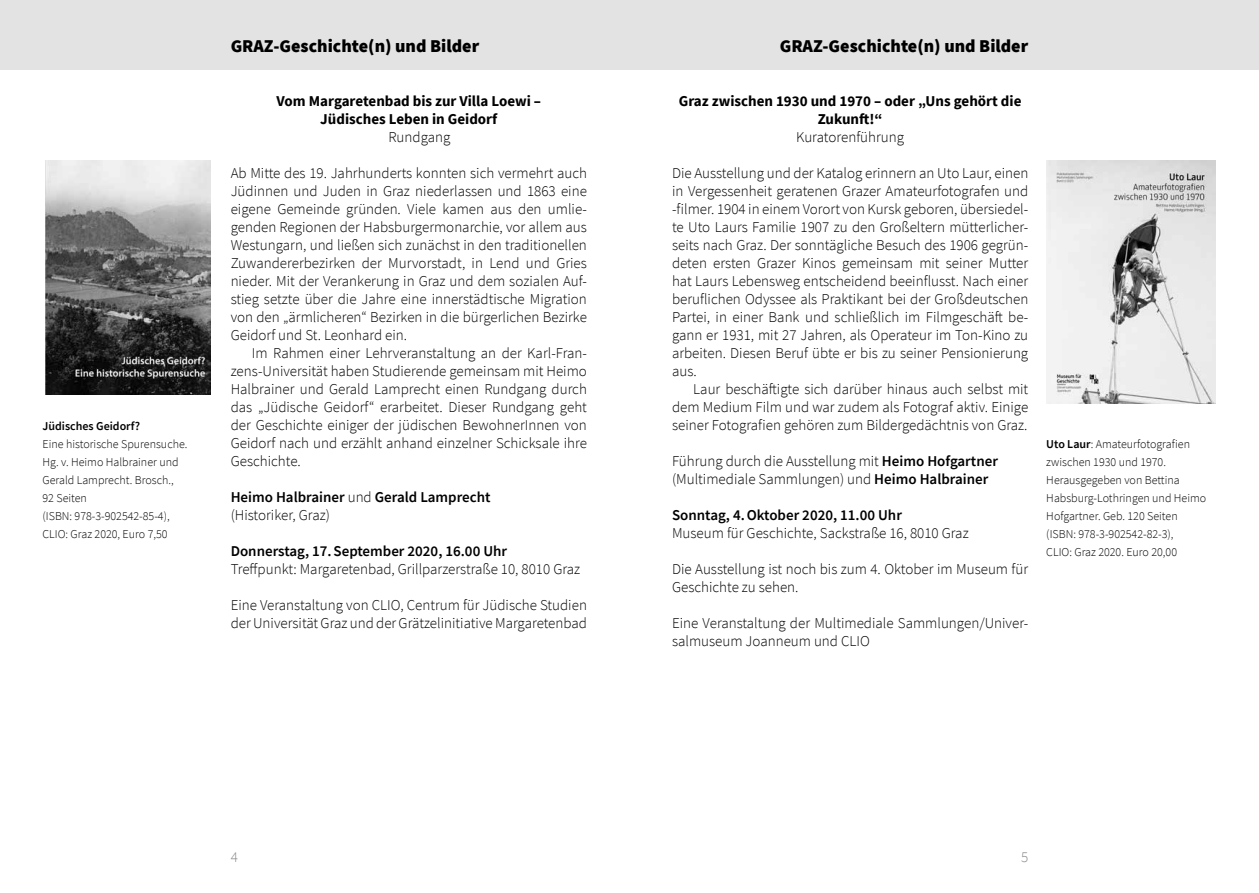
<style>
.page{position:relative;width:1259px;height:893px;background:#fff}
.page>*{position:absolute;margin:0;border:0;box-sizing:border-box;transform-origin:0 0}
.t1{font:900 18px "Source Sans Pro";color:#000}
.t2{font:300 15px/18px "Source Sans Pro";color:#000;text-align:justify}
.t3{font:600 15px/18px "Source Sans Pro";color:#000}
.t4{font:700 15px/18px "Source Sans Pro";color:#000;text-align:center}
.t5{font:300 15px "Source Sans Pro";color:#878787}
.t6{font:300 12px/18px "Source Sans Pro";color:#000}
.t7{font:600 12px "Source Sans Pro";color:#000}
.s1{font-weight:300}
.s2{font-weight:600}
</style>
<div class="page">
<div style="left:0;top:0;width:1259px;height:70px;background:#e3e3e3"></div>
<img style="left:45px;top:160px;width:165px;height:234px">
<img style="left:1046px;top:160px;width:169px;height:244px">
<p class="t7" style="left:43px;top:418px;width:99px">Jüdisches Geidorf?</p>
<p class="t6" style="left:43px;top:435px;width:146px">Eine historische Spurensuche.<br>Hg. v. Heimo Halbrainer und<br>Gerald Lamprecht. Brosch.,<br>92 Seiten<br>(ISBN: 978-3-902542-85-4),<br>CLIO: Graz 2020, Euro 7,50</p>
<p class="t1" style="left:231px;top:34px;width:250px">GRAZ-Geschichte(n) und Bilder</p>
<p class="t1" style="left:780px;top:34px;width:250px">GRAZ-Geschichte(n) und Bilder</p>
<p class="t4" style="left:277px;top:92px;width:266px">Vom Margaretenbad bis zur Villa Loewi –<br>Jüdisches Leben in Geidorf</p>
<p class="t2" style="left:388px;top:128px;width:63px">Rundgang</p>
<p class="t2" style="left:231px;top:164px;width:358px">Ab Mitte des 19. Jahrhunderts konnten sich vermehrt auch Jüdinnen und Juden in Graz niederlassen und 1863 eine eigene Gemeinde gründen. Viele kamen aus den umlie&shy;genden Regionen der Habsburgermonarchie, vor allem aus Westungarn, und ließen sich zunächst in den traditionellen Zuwandererbezirken der Murvorstadt, in Lend und Gries nieder. Mit der Verankerung in Graz und dem sozialen Auf&shy;stieg setzte über die Jahre eine innerstädtische Migration von den „ärmlicheren“ Bezirken in die bürgerlichen Bezirke Geidorf und St. Leonhard ein.</p>
<p class="t2" style="left:231px;top:344px;width:358px;text-indent:21px">Im Rahmen einer Lehrveranstaltung an der Karl-Fran&shy;zens-Universität haben Studierende gemeinsam mit Heimo Halbrainer und Gerald Lamprecht einen Rundgang durch das „Jüdische Geidorf“ erarbeitet. Dieser Rundgang geht der Geschichte einiger der jüdischen BewohnerInnen von Geidorf nach und erzählt anhand einzelner Schicksale ihre Geschichte.</p>
<p class="t3" style="left:231px;top:488px;width:261px">Heimo Halbrainer <span class="s1">und</span> Gerald Lamprecht <span class="s1">(Historiker, Graz)</span></p>
<p class="t3" style="left:231px;top:542px;width:278px">Donnerstag, 17.September 2020, 16.00 Uhr</p>
<p class="t2" style="left:231px;top:560px;width:351px">Treffpunkt: Margaretenbad, Grillparzerstraße 10, 8010 Graz</p>
<p class="t2" style="left:231px;top:596px;width:358px">Eine Veranstaltung von CLIO, Centrum für Jüdische Studien der Universität Graz und der Grätzelinitiative Margaretenbad</p>
<p class="t4" style="left:679px;top:92px;width:344px">Graz zwischen 1930 und 1970 – oder „Uns gehört die<br>Zukunft!“</p>
<p class="t2" style="left:796px;top:128px;width:109px">Kuratorenführung</p>
<p class="t2" style="left:672px;top:164px;width:358px">Die Ausstellung und der Katalog erinnern an Uto Laur, einen in Vergessenheit geratenen Grazer Amateurfotografen und -filmer. 1904 in einem Vorort von Kursk geboren, übersiedel&shy;te Uto Laurs Familie 1907 zu den Großeltern mütterlicher&shy;seits nach Graz. Der sonntägliche Besuch des 1906 gegrün&shy;deten ersten Grazer Kinos gemeinsam mit seiner Mutter hat Laurs Lebensweg entscheidend beeinflusst. Nach einer beruflichen Odyssee als Praktikant bei der Großdeutschen Partei, in einer Bank und schließlich im Filmgeschäft be&shy;gann er 1931, mit 27 Jahren, als Operateur im Ton-Kino zu arbeiten. Diesen Beruf übte er bis zu seiner Pensionierung aus.</p>
<p class="t2" style="left:672px;top:380px;width:358px;text-indent:21px">Laur beschäftigte sich darüber hinaus auch selbst mit dem Medium Film und war zudem als Fotograf aktiv. Einige seiner Fotografien gehören zum Bildergedächtnis von Graz.</p>
<p class="t2" style="left:672px;top:452px;width:327px">Führung durch die Ausstellung mit <span class="s2">Heimo Hofgartner </span>(Multimediale Sammlungen) und <span class="s2">Heimo Halbrainer</span></p>
<p class="t3" style="left:672px;top:506px;width:231px">Sonntag, 4.Oktober 2020, 11.00 Uhr</p>
<p class="t2" style="left:672px;top:524px;width:298px">Museum für Geschichte, Sackstraße 16, 8010 Graz</p>
<p class="t2" style="left:672px;top:560px;width:358px">Die Ausstellung ist noch bis zum 4. Oktober im Museum für<br>Geschichte zu sehen.</p>
<p class="t2" style="left:672px;top:614px;width:358px">Eine Veranstaltung der Multimediale Sammlungen/Univer&shy;salmuseum Joanneum und CLIO</p>
<p class="t6" style="left:1046px;top:435px;width:161px"><span class="s2">Uto Laur</span>: Amateurfotografien zwischen 1930 und 1970.<br>Herausgegeben von Bettina<br>Habsburg-Lothringen und Heimo<br>Hofgartner. Geb. 120 Seiten (ISBN: 978-3-902542-82-3),<br>CLIO: Graz 2020. Euro 20,00</p>
<p class="t5" style="left:231px;top:848px;width:9px">4</p>
<p class="t5" style="left:1021px;top:848px;width:9px">5</p>
</div>
